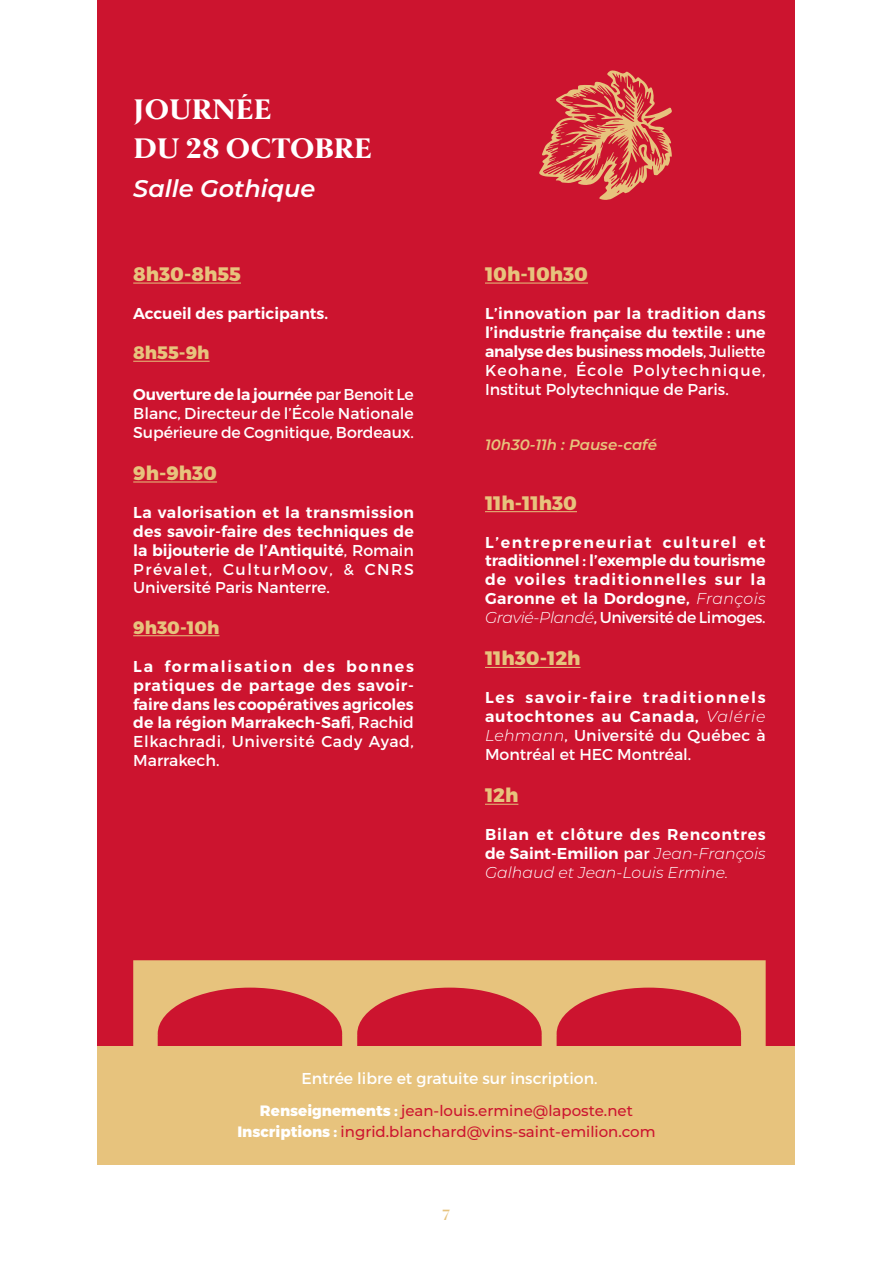
<style>
.page{position:relative;width:893px;height:1263px;background:#fff}
.page>*{position:absolute;margin:0;border:0;box-sizing:border-box;transform-origin:0 0}
.t1{font:800 28.5px/39px "Berlingske Serif";letter-spacing:.015em;color:#fff}
.t2{font:italic 600 24px "Montserrat";color:#fff}
.t3{font:800 19.5px "Montserrat";color:#e7c37d}
.t4{font:800 18px "Montserrat";color:#e7c37d}
.t5{font:600 15.75px/18.9px "Montserrat";color:#fff;text-align:justify}
.t6{font:15.75px/18.9px "Montserrat";color:#fff;text-align:justify}
.t7{font:500 15px/21px "Montserrat";color:#cc142f;text-align:center}
.t8{font:italic 600 15px "Montserrat";color:#e7c37d}
.t9{font:15px "Berlingske Serif D Bd";color:#e7c37d}
.s1{font-weight:600}
.s2{font-weight:400}
.s3{font-weight:300;font-style:italic}
.s4{font-weight:800;color:#fff}
</style>
<div class="page">
<div style="left:98px;top:1045px;width:697px;height:120px;background:#e7c37d"></div>
<div style="left:98px;top:0;width:697px;height:1045px;background:#cc142f"></div>
<hr style="left:133px;top:283px;width:108px;height:1px;background:#e7c37d">
<hr style="left:133px;top:361px;width:77px;height:1px;background:#e7c37d">
<hr style="left:133px;top:481px;width:84px;height:1px;background:#e7c37d">
<hr style="left:133px;top:635px;width:86px;height:1px;background:#e7c37d">
<svg style="left:133px;top:960px;width:633px;height:86px"></svg>
<hr style="left:485px;top:283px;width:103px;height:1px;background:#e7c37d">
<hr style="left:485px;top:511px;width:92px;height:1px;background:#e7c37d">
<hr style="left:485px;top:667px;width:95px;height:1px;background:#e7c37d">
<hr style="left:485px;top:804px;width:33px;height:1px;background:#e7c37d">
<svg style="left:539px;top:70px;width:133px;height:130px"></svg>
<h1 class="t1" style="left:134px;top:90px;width:240px">JOURNÉE<br>DU 28 OCTOBRE</h1>
<h2 class="t2" style="left:133px;top:172px;width:184px">Salle Gothique</h2>
<p class="t3" style="left:133px;top:262px;width:109px">8h30-8h55</p>
<p class="t5" style="left:133px;top:304px;width:196px">Accueil des participants.</p>
<p class="t4" style="left:133px;top:342px;width:78px">8h55-9h</p>
<p class="t6" style="left:133px;top:385px;width:282px"><span class="s1">Ouverture de la journée</span> par Benoit Le Blanc, Directeur de l’École Nationale Supérieure de Cognitique, Bordeaux.</p>
<p class="t3" style="left:133px;top:461px;width:85px">9h-9h30</p>
<p class="t5" style="left:133px;top:503px;width:282px">La valorisation et la transmission des savoir-faire des techniques de la bijouterie de l’Antiquité<span class="s2">, Romain Prévalet, CulturMoov, &amp; CNRS Université Paris Nanterre.</span></p>
<p class="t4" style="left:133px;top:616px;width:88px">9h30-10h</p>
<p class="t5" style="left:133px;top:657px;width:282px">La formalisation des bonnes pratiques de partage des savoir&shy;faire dans les coopératives agricoles de la région Marrakech-Safi<span class="s2">, Rachid Elkachradi, Université Cady Ayad, Marrakech.</span></p>
<p class="t3" style="left:485px;top:262px;width:105px">10h-10h30</p>
<p class="t5" style="left:485px;top:304px;width:282px">L’innovation par la tradition dans l’industrie française du textile : une analyse des business models<span class="s2">, Juliette Keohane, École Polytechnique, Institut Polytechnique de Paris.</span></p>
<p class="t8" style="left:485px;top:434px;width:173px">10h30-11h : Pause-café</p>
<p class="t3" style="left:485px;top:491px;width:94px">11h-11h30</p>
<p class="t5" style="left:485px;top:533px;width:282px">L’entrepreneuriat culturel et traditionnel : l’exemple du tourisme de voiles traditionnelles sur la Garonne et la Dordogne, <span class="s3">François Gravié-Plandé</span><span class="s2">, Université de Limoges.</span></p>
<p class="t3" style="left:485px;top:646px;width:97px">11h30-12h</p>
<p class="t5" style="left:485px;top:688px;width:282px">Les savoir-faire traditionnels autochtones au Canada, <span class="s3">Valérie Lehmann</span><span class="s2">, Université du Québec à Montréal et HEC Montréal.</span></p>
<p class="t3" style="left:485px;top:783px;width:35px">12h</p>
<p class="t5" style="left:485px;top:825px;width:282px">Bilan et clôture des Rencontres de Saint-Emilion <span class="s2">par</span> <span class="s3">Jean-François Galhaud et Jean-Louis Ermine.</span></p>
<p class="t6" style="left:301px;top:1068px;width:298px">Entrée libre et gratuite sur inscription.</p>
<p class="t7" style="left:237px;top:1100px;width:420px"><span class="s4">Renseignements :</span> jean-louis.ermine@laposte.net<br><span class="s4">Inscriptions :</span> ingrid.blanchard@vins-saint-emilion.com</p>
<p class="t9" style="left:442px;top:1204px;width:10px">7</p>
</div>
